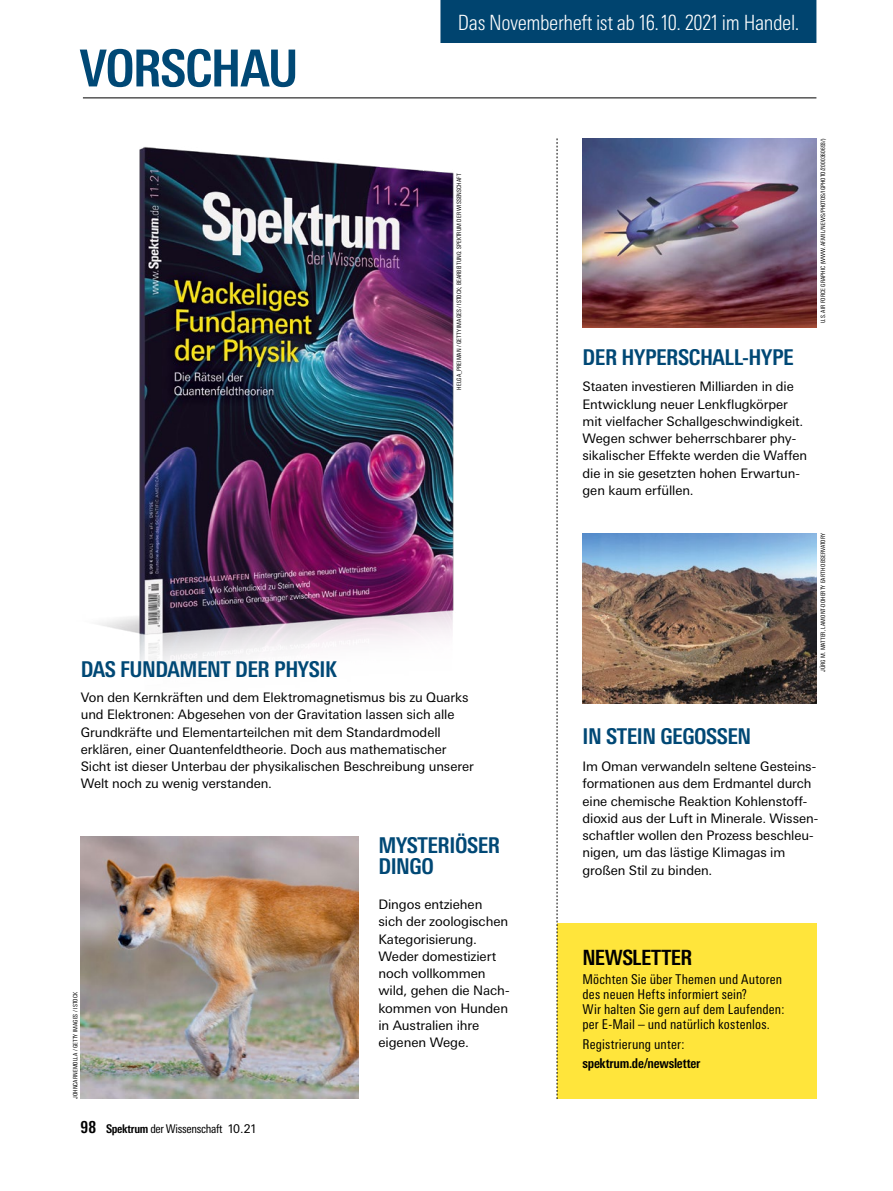
<style>
.page{position:relative;width:893px;height:1191px;background:#fff}
.page>*{position:absolute;margin:0;border:0;box-sizing:border-box;transform-origin:0 0}
.t1{font:700 condensed 51px "Univers Next Pro";letter-spacing:-.03em;color:#004875}
.VORSCHAU_Ueberschrif{font:700 condensed 21.75px/21px "Univers Next Pro";letter-spacing:-.02em;color:#004875}
.Onlinehinweis{font:300 condensed 21px "Univers Next Pro";letter-spacing:-.02em;color:#fff}
.Onlinehinweis_Satzsp{font:700 condensed 21px "Univers Next Pro";letter-spacing:-.025em;color:#000}
.Onlinehinweis_Grundt{font:condensed 13.5px/15px "Univers Next Pro";letter-spacing:.01em;color:#000}
.Onlinehinweis_Grundt-2{font:700 condensed 13.5px "Univers Next Pro";letter-spacing:-.02em;color:#000}
.Grundtext_ohne_Einzu{font:13.2px/17.2px "Univers Next Pro";letter-spacing:-.005em;color:#000}
.t2{font:condensed 12px "Univers Next Pro";letter-spacing:-.025em;color:#000}
.Bildnachweis{font:condensed 6px "Univers Next Pro";letter-spacing:.01em;color:#000}
.s1{font-weight:700;font-size:16.5px}
.s2{font-weight:700}
.s3{font-stretch:normal}
</style>
<div class="page">
<hr style="left:83px;top:98px;width:733px;height:1px;background:#000">
<img style="left:98px;top:147px;width:356px;height:525px">
<div style="left:557px;top:922px;width:259px;height:176px;background:#ffe53b"></div>
<svg style="left:557px;top:138px;width:1px;height:961px"></svg>
<img style="left:583px;top:533px;width:233px;height:170px">
<img style="left:583px;top:138px;width:233px;height:189px">
<img style="left:81px;top:837px;width:278px;height:262px">
<div style="left:440px;top:0;width:376px;height:43px;background:#00446f"></div>
<h1 class="t1" style="left:79px;top:38px;width:221px">VORSCHAU</h1>
<p class="VORSCHAU_Ueberschrif" style="left:81px;top:658px;width:258px">DAS FUNDAMENT DER PHYSIK</p>
<p class="Onlinehinweis" style="left:458px;top:10px;width:343px">Das Novemberheft ist ab 16.10. 2021 im Handel.</p>
<p class="Bildnachweis" style="left:456px;top:389px;width:217px;rotate:-90deg">HELGA_PREIMAN / GETTY IMAGES / ISTOCK; BEARBEITUNG: SPEKTRUM DER WISSENSCHAFT</p>
<p class="VORSCHAU_Ueberschrif" style="left:583px;top:347px;width:213px">DER HYPERSCHALL-HYPE</p>
<p class="Grundtext_ohne_Einzu" style="left:583px;top:378px;width:226px">Staaten investieren Milliarden in die Entwicklung neuer Lenkflugkörper mit vielfacher Schallgeschwindigkeit.<br>Wegen schwer beherrschbarer phy&shy;sikalischer Effekte werden die Waffen die in sie gesetzten hohen Erwartun&shy;gen kaum erfüllen.</p>
<p class="Bildnachweis" style="left:820px;top:323px;width:186px;rotate:-90deg">U.S. AIR FORCE GRAPHIC (WWW.AF.MIL/NEWS/PHOTOS/IGPHOTO/2000360693/)</p>
<p class="Bildnachweis" style="left:820px;top:672px;width:141px;rotate:-90deg">JÜRG M. MATTER, LAMONT-DOHERTY EARTH OBSERVATORY</p>
<p class="Grundtext_ohne_Einzu" style="left:81px;top:688px;width:394px">Von den Kernkräften und dem Elektromagnetismus bis zu Quarks und Elektronen: Abgesehen von der Gravitation lassen sich alle Grundkräfte und Elementarteilchen mit dem Standardmodell erklären, einer Quantenfeldtheorie. Doch aus mathematischer Sicht ist dieser Unterbau der physikalischen Beschreibung unserer Welt noch zu wenig verstanden.</p>
<p class="Bildnachweis" style="left:72px;top:1099px;width:108px;rotate:-90deg">JOHNCARNEMOLLA / GETTY IMAGES / ISTOCK</p>
<p class="t2" style="left:81px;top:1122px;width:177px"><span class="s1">98</span> <span class="s2">Spektrum</span> der Wissenschaft <span class="s3">10.21</span></p>
<p class="VORSCHAU_Ueberschrif" style="left:378px;top:834px;width:123px">MYSTERIÖSER<br>DINGO</p>
<p class="Grundtext_ohne_Einzu" style="left:378px;top:895px;width:133px">Dingos entziehen sich der zoologischen<br>Kategorisierung.<br>Weder domestiziert noch vollkommen wild, gehen die Nach&shy;kommen von Hunden in Australien ihre eigenen Wege.</p>
<p class="VORSCHAU_Ueberschrif" style="left:583px;top:725px;width:170px">IN STEIN GEGOSSEN</p>
<p class="Grundtext_ohne_Einzu" style="left:583px;top:757px;width:237px">Im Oman verwandeln seltene Gesteins&shy;formationen aus dem Erdmantel durch eine chemische Reaktion Kohlenstoff&shy;dioxid aus der Luft in Minerale. Wissen&shy;schaftler wollen den Prozess beschleu&shy;nigen, um das lästige Klimagas im großen Stil zu binden.</p>
<p class="Onlinehinweis_Satzsp" style="left:583px;top:945px;width:111px">NEWSLETTER</p>
<p class="Onlinehinweis_Grundt" style="left:583px;top:972px;width:203px">Möchten Sie über Themen und Autoren des neuen Hefts informiert sein?<br>Wir halten Sie gern auf dem Laufenden: per E-Mail – und natürlich kostenlos.</p>
<p class="Onlinehinweis_Grundt" style="left:583px;top:1036px;width:103px">Registrierung unter:</p>
<p class="Onlinehinweis_Grundt-2" style="left:583px;top:1055px;width:119px">spektrum.de/newsletter</p>
</div>
